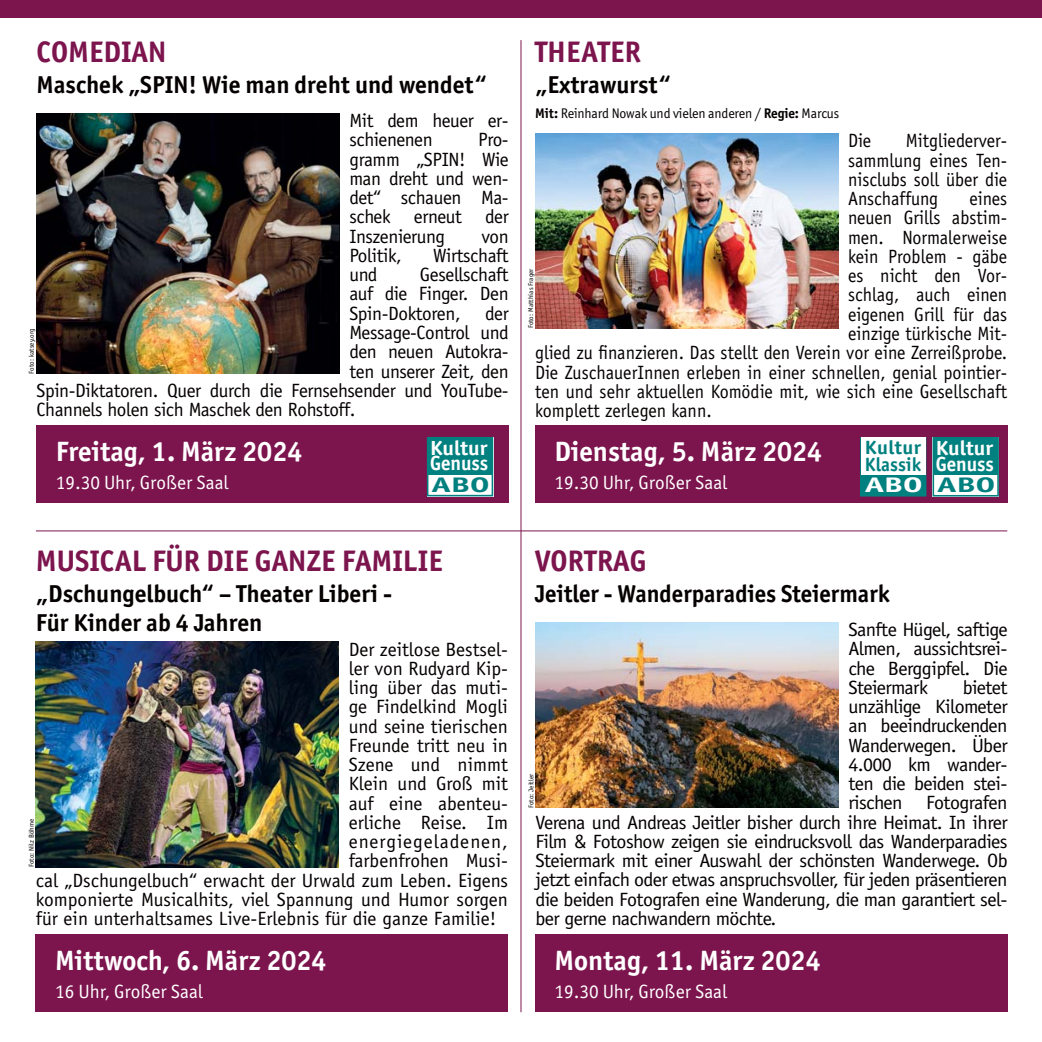
<style>
.page{position:relative;width:1042px;height:1042px;background:#fff}
.page>*{position:absolute;margin:0;border:0;box-sizing:border-box;transform-origin:0 0}
.t1{font:700 29.75px "Officina Sans ITC Pro";color:#7c144d}
.t2{font:700 28px "Officina Sans ITC Pro";color:#fff}
.t3{font:700 24.5px/29.4px "Officina Sans ITC Pro";color:#050000}
.t4{font:700 21.18px "Officina Sans ITC Pro";color:#00807f;scale:1.6 1}
.t5{font:700 21.18px "Officina Sans ITC Pro";color:#fff;scale:1.6 1}
.t6{font:700 20.47px/15.8px "Officina Sans ITC Pro";color:#fff;scale:1.06 1}
.t7{font:19.25px/19.2px "Officina Sans Std";letter-spacing:-.02em;color:#050000;text-align:justify;scale:1.04 1}
.t8{font:19.25px "Officina Sans Std";color:#050000}
.t9{font:19.25px/19.2px "Officina Sans Std";letter-spacing:-.02em;color:#050000;text-align:justify}
.t10{font:19.25px "Officina Sans Std";color:#050000;scale:.94 1}
.t11{font:19.25px "Officina Sans ITC Pro";color:#fff}
.t12{font:19.25px/19.2px "Officina Sans Std";letter-spacing:-.02em;color:#050000;text-align:justify;scale:.94 1}
.t13{font:19.25px "Officina Sans Std";letter-spacing:.055em;color:#050000}
.t14{font:700 19.25px/16.6px "Officina Sans ITC Pro";letter-spacing:.01em;color:#00807f;scale:1.06 1}
.t15{font:17.5px "Officina Sans ITC Pro";color:#fff}
.t16{font:14px "Officina Sans ITC Pro";letter-spacing:-.01em;color:#050000}
.t17{font:7px "Officina Sans Std";color:#050000}
.s1{font-weight:700}
</style>
<div class="page">
<div style="left:0;top:0;width:1042px;height:17px;background:#7c144d"></div>
<hr style="left:36px;top:530px;width:971px;height:1px;background:#7c144d">
<div style="left:37px;top:426px;width:472px;height:77px;background:#7c144d"></div>
<div style="left:535px;top:426px;width:472px;height:77px;background:#7c144d"></div>
<img style="left:37px;top:113px;width:302px;height:261px">
<img style="left:535px;top:133px;width:303px;height:195px">
<hr style="left:520px;top:40px;width:1px;height:972px;background:#7c144d">
<div style="left:36px;top:934px;width:472px;height:78px;background:#7c144d"></div>
<div style="left:535px;top:934px;width:472px;height:78px;background:#7c144d"></div>
<img style="left:36px;top:641px;width:303px;height:226px">
<img style="left:535px;top:622px;width:303px;height:185px">
<div style="left:427px;top:437px;width:66px;height:59px;background:#fff"></div>
<div style="left:427px;top:437px;width:66px;height:59px;border:2px solid #00807f"></div>
<div style="left:428px;top:437px;width:64px;height:37px;background:#00807f"></div>
<div style="left:932px;top:437px;width:67px;height:59px;background:#fff"></div>
<div style="left:932px;top:437px;width:67px;height:59px;border:2px solid #00807f"></div>
<div style="left:933px;top:437px;width:65px;height:37px;background:#00807f"></div>
<div style="left:860px;top:474px;width:66px;height:22px;background:#00807f"></div>
<div style="left:860px;top:437px;width:66px;height:59px;border:2px solid #00807f"></div>
<div style="left:861px;top:437px;width:64px;height:37px;background:#fff"></div>
<h1 class="t1" style="left:37px;top:41px;width:131px">COMEDIAN</h1>
<h1 class="t1" style="left:535px;top:41px;width:107px">THEATER</h1>
<p class="t3" style="left:37px;top:73px;width:452px">Maschek „SPIN! Wie man dreht und wendet“</p>
<p class="t3" style="left:535px;top:73px;width:137px">„Extrawurst“</p>
<p class="t9" style="left:349px;top:113px;width:161px">Mit dem heuer er&shy;schienenen</p>
<p class="t9" style="left:349px;top:132px;width:161px;text-indent:129px">Pro&shy;gramm „SPIN! Wie man dreht und wen&shy;det“ schauen Ma&shy;schek erneut der Inszenierung</p>
<p class="t9" style="left:481px;top:229px;width:29px">von</p>
<p class="t9" style="left:349px;top:248px;width:54px">Politik,</p>
<p class="t9" style="left:433px;top:248px;width:77px">Wirtschaft</p>
<p class="t9" style="left:349px;top:267px;width:30px">und</p>
<p class="t9" style="left:349px;top:267px;width:161px;text-indent:70px">Gesellschaft auf die Finger. Den Spin-Doktoren,</p>
<p class="t9" style="left:485px;top:306px;width:25px">der</p>
<p class="t9" style="left:349px;top:325px;width:161px">Message-Control und</p>
<p class="t9" style="left:349px;top:344px;width:161px">den neuen Autokra-</p>
<p class="t9" style="left:349px;top:363px;width:161px">ten unserer Zeit, den</p>
<p class="t9" style="left:37px;top:383px;width:474px">Spin-Diktatoren. Quer durch die Fernsehsender und YouTube-</p>
<p class="t9" style="left:37px;top:402px;width:320px">Channels holen sich Maschek den Rohstoff.</p>
<p class="t17" style="left:29px;top:374px;width:46px;rotate:-90deg">Foto: katsey.org</p>
<h2 class="t2" style="left:56px;top:441px;width:248px">Freitag, 1. März 2024</h2>
<p class="t11" style="left:56px;top:475px;width:174px">19.30 Uhr, Großer Saal</p>
<p class="t6" style="left:430px;top:442px;width:56px">Kultur<br>Genuss</p>
<p class="t4" style="left:432px;top:477px;width:37px">ABO</p>
<p class="t16" style="left:535px;top:108px;width:305px"><span class="s1">Mit:</span> Reinhard Nowak und vielen anderen / <span class="s1">Regie:</span> Marcus</p>
<p class="t12" style="left:848px;top:133px;width:171px;text-indent:58px">Mitgliederver&shy;sammlung eines Ten&shy;nisclubs soll über die Anschaffung</p>
<p class="t12" style="left:848px;top:133px;width:26px">Die</p>
<p class="t12" style="left:969px;top:191px;width:42px">eines</p>
<p class="t10" style="left:848px;top:211px;width:171px">neuen Grills abstim-</p>
<p class="t10" style="left:848px;top:230px;width:171px">men. Normalerweise</p>
<p class="t10" style="left:848px;top:249px;width:171px">kein Problem - gäbe</p>
<p class="t10" style="left:848px;top:268px;width:171px">es nicht den Vor-</p>
<p class="t10" style="left:848px;top:288px;width:171px">schlag, auch einen</p>
<p class="t10" style="left:848px;top:307px;width:171px">eigenen Grill für das</p>
<p class="t10" style="left:848px;top:326px;width:171px">einzige türkische Mit-</p>
<p class="t10" style="left:535px;top:345px;width:504px">glied zu finanzieren. Das stellt den Verein vor eine Zerreißprobe.</p>
<p class="t10" style="left:535px;top:365px;width:504px">Die ZuschauerInnen erleben in einer schnellen, genial pointier-</p>
<p class="t10" style="left:535px;top:384px;width:504px">ten und sehr aktuellen Komödie mit, wie sich eine Gesellschaft</p>
<p class="t10" style="left:535px;top:403px;width:189px">komplett zerlegen kann.</p>
<p class="t17" style="left:528px;top:328px;width:61px;rotate:-90deg">Foto: Matthias Frager</p>
<h2 class="t2" style="left:554px;top:441px;width:269px">Dienstag, 5. März 2024</h2>
<p class="t11" style="left:554px;top:475px;width:174px">19.30 Uhr, Großer Saal</p>
<p class="t14" style="left:865px;top:441px;width:55px">Kultur<br>Klassik</p>
<p class="t5" style="left:865px;top:477px;width:37px">ABO</p>
<p class="t6" style="left:936px;top:442px;width:56px">Kultur<br>Genuss</p>
<p class="t4" style="left:937px;top:477px;width:37px">ABO</p>
<h1 class="t1" style="left:36px;top:550px;width:408px">MUSICAL FÜR DIE GANZE FAMILIE</h1>
<h1 class="t1" style="left:535px;top:550px;width:113px">VORTRAG</h1>
<p class="t3" style="left:36px;top:581px;width:358px">„Dschungelbuch“ – Theater Liberi -<br>Für Kinder ab 4 Jahren</p>
<p class="t3" style="left:535px;top:581px;width:356px">Jeitler - Wanderparadies Steiermark</p>
<p class="t7" style="left:848px;top:622px;width:155px">Sanfte Hügel, saftige Almen, aussichtsrei&shy;che Berggipfel. Die Steiermark</p>
<p class="t8" style="left:349px;top:642px;width:161px">Der zeitlose Bestsel-</p>
<p class="t8" style="left:349px;top:661px;width:161px">ler von Rudyard Kip-</p>
<p class="t8" style="left:349px;top:680px;width:161px">ling über das muti-</p>
<p class="t8" style="left:349px;top:699px;width:161px">ge Findelkind Mogli</p>
<p class="t8" style="left:349px;top:719px;width:161px">und seine tierischen</p>
<p class="t8" style="left:349px;top:738px;width:161px">Freunde tritt neu in</p>
<p class="t8" style="left:349px;top:757px;width:161px">Szene und nimmt</p>
<p class="t8" style="left:349px;top:776px;width:161px">Klein und Groß mit</p>
<p class="t8" style="left:349px;top:796px;width:161px">auf eine abenteu-</p>
<p class="t8" style="left:349px;top:815px;width:161px">erliche Reise. Im</p>
<p class="t13" style="left:349px;top:834px;width:161px">energiegeladenen,</p>
<p class="t8" style="left:349px;top:853px;width:161px">farbenfrohen Musi-</p>
<p class="t8" style="left:36px;top:873px;width:474px">cal „Dschungelbuch“ erwacht der Urwald zum Leben. Eigens</p>
<p class="t8" style="left:36px;top:892px;width:474px">komponierte Musicalhits, viel Spannung und Humor sorgen</p>
<p class="t8" style="left:36px;top:911px;width:462px">für ein unterhaltsames Live-Erlebnis für die ganze Familie!</p>
<p class="t7" style="left:963px;top:680px;width:45px">bietet</p>
<p class="t7" style="left:848px;top:699px;width:155px">unzählige Kilometer</p>
<p class="t7" style="left:848px;top:718px;width:155px">an beeindruckenden</p>
<p class="t7" style="left:848px;top:737px;width:155px">Wanderwegen. Über</p>
<p class="t7" style="left:848px;top:757px;width:155px">4.000 km wander-</p>
<p class="t7" style="left:848px;top:776px;width:155px">ten die beiden stei-</p>
<p class="t7" style="left:848px;top:795px;width:155px">rischen Fotografen</p>
<p class="t7" style="left:535px;top:814px;width:455px">Verena und Andreas Jeitler bisher durch ihre Heimat. In ihrer</p>
<p class="t7" style="left:535px;top:834px;width:455px">Film &amp; Fotoshow zeigen sie eindrucksvoll das Wanderparadies</p>
<p class="t7" style="left:535px;top:853px;width:455px">Steiermark mit einer Auswahl der schönsten Wanderwege. Ob</p>
<p class="t7" style="left:535px;top:872px;width:455px">jetzt einfach oder etwas anspruchsvoller, für jeden präsentieren</p>
<p class="t7" style="left:535px;top:891px;width:455px">die beiden Fotografen eine Wanderung, die man garantiert sel-</p>
<p class="t7" style="left:535px;top:911px;width:233px">ber gerne nachwandern möchte.</p>
<p class="t17" style="left:528px;top:808px;width:36px;rotate:-90deg">Foto: Jeitler</p>
<p class="t17" style="left:29px;top:867px;width:50px;rotate:-90deg">Foto: Nilz Böhme</p>
<h2 class="t2" style="left:55px;top:949px;width:273px">Mittwoch, 6. März 2024</h2>
<p class="t11" style="left:55px;top:984px;width:150px">16 Uhr, Großer Saal</p>
<h2 class="t2" style="left:554px;top:949px;width:268px">Montag, 11. März 2024</h2>
<p class="t11" style="left:554px;top:984px;width:174px">19.30 Uhr, Großer Saal</p>
<p class="t15" style="left:604px;top:980px;width:83px">Großer Saal</p>
</div>
